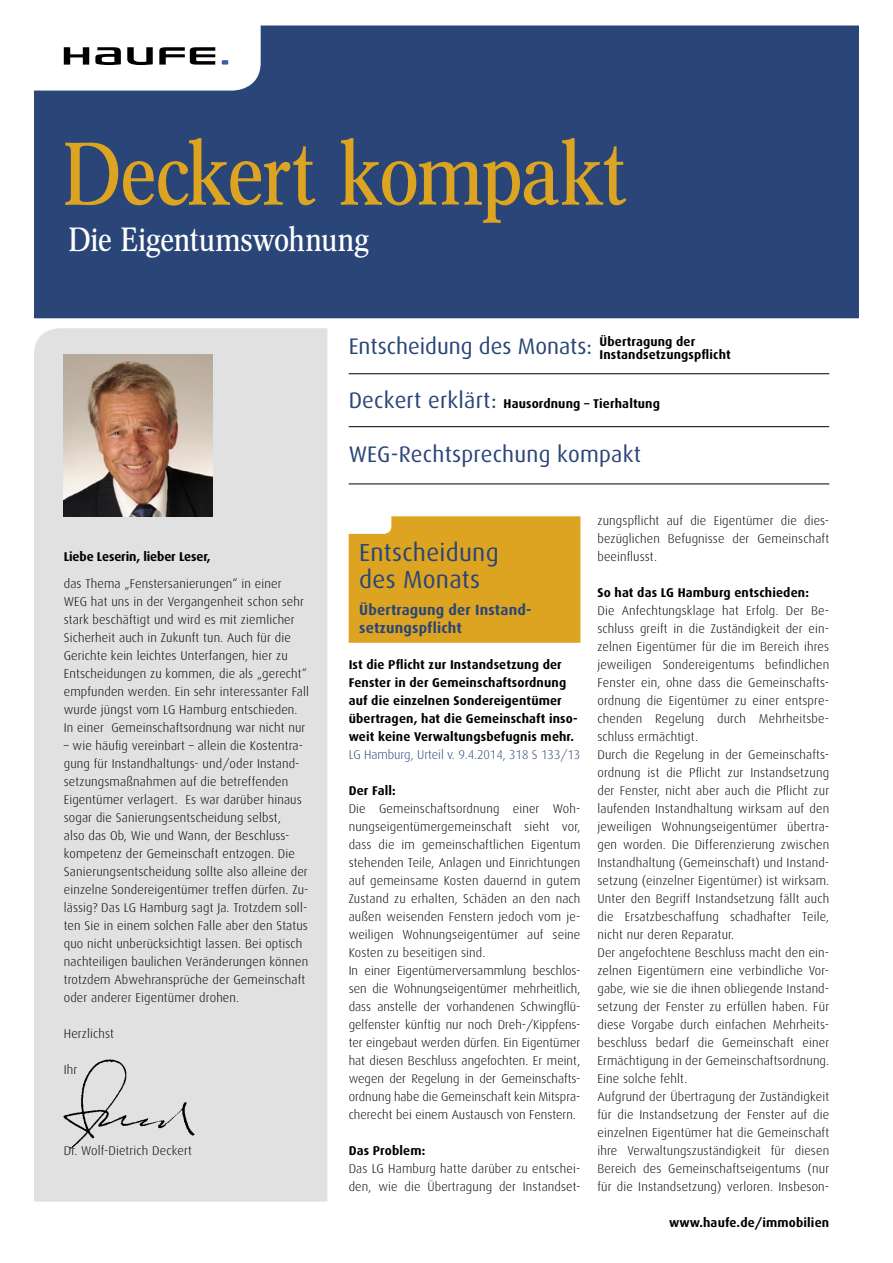
<style>
.page{position:relative;width:893px;height:1263px;background:#fff}
.page>*{position:absolute;margin:0;border:0;box-sizing:border-box;transform-origin:0 0}
.t1{font:87px "Concorde Nova";letter-spacing:-.015em;color:#dda421}
.t2{font:33px "Concorde Nova";letter-spacing:-.005em;color:#fff}
.t3{font:24.75px/27px "Dax";letter-spacing:.01em;color:#2a4577}
.t4{font:22.5px "Dax";color:#2a4577}
.t5{font:700 14.85px/18px "Dax";letter-spacing:.01em;color:#2a4577}
.t6{font:300 12.75px/18px "Dax";letter-spacing:.01em;color:#000}
.t7{font:700 12.75px/18px "Dax";letter-spacing:.01em;color:#000}
.t8{font:300 12.75px "Dax";letter-spacing:-.005em;color:#2a4577}
.t9{font:700 12.75px "Dax";letter-spacing:-.01em;color:#000}
.s1{font-weight:400;font-size:22.5px;color:#2a4577}
</style>
<div class="page">
<div style="left:34px;top:26px;width:825px;height:292px;background:#2a4577"></div>
<svg style="left:34px;top:26px;width:222px;height:59px"></svg>
<div style="left:34px;top:328px;width:293px;height:874px;background:#e1e1e1"></div>
<img style="left:64px;top:1055px;width:137px;height:98px">
<hr style="left:349px;top:484px;width:480px;height:1px;background:#000">
<hr style="left:349px;top:373px;width:480px;height:1px;background:#000">
<hr style="left:349px;top:426px;width:480px;height:1px;background:#000">
<div style="left:349px;top:516px;width:231px;height:127px;background:#dda421"></div>
<img style="left:64px;top:354px;width:148px;height:162px">
<h1 class="t1" style="left:63px;top:124px;width:564px">Deckert kompakt</h1>
<h2 class="t2" style="left:69px;top:220px;width:302px">Die Eigentumswohnung</h2>
<p class="t9" style="left:64px;top:550px;width:148px">Liebe Leserin, lieber Leser,</p>
<p class="t6" style="left:64px;top:575px;width:247px">das Thema „Fenstersanierungen“ in einer<br>WEG hat uns in der Vergangenheit schon sehr stark beschäftigt und wird es mit ziemlicher Sicherheit auch in Zukunft tun. Auch für die Gerichte kein leichtes Unterfangen, hier zu Entscheidungen zu kommen, die als „gerecht“ empfunden werden. Ein sehr interessanter Fall wurde jüngst vom LG Hamburg entschieden.<br>In einer Gemeinschaftsordnung war nicht nur</p>
<p class="t6" style="left:64px;top:737px;width:246px">– wie häufig vereinbart – allein die Kostentra&shy;gung für Instandhaltungs- und/oder Instand&shy;setzungsmaßnahmen auf die betreffenden Eigentümer verlagert. Es war darüber hinaus sogar die Sanierungsentscheidung selbst,<br>also das Ob, Wie und Wann, der Beschluss&shy;kompetenz der Gemeinschaft entzogen. Die Sanierungsentscheidung sollte also alleine der einzelne Sondereigentümer treffen dürfen. Zu&shy;lässig? Das LG Hamburg sagt Ja. Trotzdem soll&shy;ten Sie in einem solchen Falle aber den Status quo nicht unberücksichtigt lassen. Bei optisch nachteiligen baulichen Veränderungen können trotzdem Abwehransprüche der Gemeinschaft oder anderer Eigentümer drohen.</p>
<p class="t6" style="left:64px;top:1025px;width:52px">Herzlichst</p>
<p class="t6" style="left:64px;top:1061px;width:15px">Ihr</p>
<p class="t6" style="left:64px;top:1142px;width:130px">Dr. Wolf-Dietrich Deckert</p>
<p class="t7" style="left:600px;top:335px;width:133px;line-height:13.5px">Übertragung der<br>Instandsetzungspflicht</p>
<h3 class="t4" style="left:349px;top:334px;width:245px">Entscheidung des Monats:</h3>
<p class="t7" style="left:349px;top:395px;width:313px"><span class="s1">Deckert erklärt:</span> Hausordnung – Tierhaltung</p>
<h3 class="t4" style="left:349px;top:442px;width:294px">WEG-Rechtsprechung kompakt</h3>
<h3 class="t3" style="left:359px;top:539px;width:141px">Entscheidung des Monats</h3>
<p class="t5" style="left:359px;top:601px;width:173px">Übertragung der Instand&shy;setzungspflicht</p>
<p class="t7" style="left:349px;top:656px;width:231px">Ist die Pflicht zur Instandsetzung der Fenster in der Gemeinschaftsordnung auf die einzelnen Sondereigentümer übertragen, hat die Gemeinschaft inso&shy;weit keine Verwaltungsbefugnis mehr.</p>
<p class="t8" style="left:349px;top:748px;width:233px">LG Hamburg, Urteil v. 9.4.2014, 318 S 133/13</p>
<p class="t7" style="left:349px;top:782px;width:49px">Der Fall:</p>
<p class="t6" style="left:349px;top:800px;width:233px">Die Gemeinschaftsordnung einer Woh&shy;nungseigentümergemeinschaft sieht vor, dass die im gemeinschaftlichen Eigentum stehenden Teile, Anlagen und Einrichtungen auf gemeinsame Kosten dauernd in gutem Zustand zu erhalten, Schäden an den nach außen weisenden Fenstern jedoch vom je&shy;weiligen Wohnungseigentümer auf seine Kosten zu beseitigen sind.<br>In einer Eigentümerversammlung beschlos&shy;sen die Wohnungseigentümer mehrheitlich, dass anstelle der vorhandenen Schwingflü&shy;gelfenster künftig nur noch Dreh-/Kippfens&shy;ter eingebaut werden dürfen. Ein Eigentümer hat diesen Beschluss angefochten. Er meint, wegen der Regelung in der Gemeinschafts&shy;ordnung habe die Gemeinschaft kein Mitspra&shy;cherecht bei einem Austausch von Fenstern.</p>
<p class="t7" style="left:349px;top:1142px;width:78px">Das Problem:</p>
<p class="t6" style="left:349px;top:1160px;width:233px">Das LG Hamburg hatte darüber zu entschei&shy;den, wie die Übertragung der Instandset-</p>
<p class="t6" style="left:597px;top:512px;width:233px;text-align:justify">zungspflicht auf die Eigentümer die dies&shy;bezüglichen Befugnisse der Gemeinschaft beeinflusst.</p>
<p class="t7" style="left:597px;top:584px;width:213px">So hat das LG Hamburg entschieden:</p>
<p class="t6" style="left:597px;top:602px;width:233px">Die Anfechtungsklage hat Erfolg. Der Be&shy;schluss greift in die Zuständigkeit der ein&shy;zelnen Eigentümer für die im Bereich ihres jeweiligen Sondereigentums befindlichen Fenster ein, ohne dass die Gemeinschafts&shy;ordnung die Eigentümer zu einer entspre&shy;chenden Regelung durch Mehrheitsbe&shy;schluss ermächtigt.<br>Durch die Regelung in der Gemeinschafts&shy;ordnung ist die Pflicht zur Instandsetzung der Fenster, nicht aber auch die Pflicht zur laufenden Instandhaltung wirksam auf den jeweiligen Wohnungseigentümer übertra&shy;gen worden. Die Differenzierung zwischen Instandhaltung (Gemeinschaft) und Instand&shy;setzung (einzelner Eigentümer) ist wirksam.<br>Unter den Begriff Instandsetzung fällt auch die Ersatzbeschaffung schadhafter Teile, nicht nur deren Reparatur.<br>Der angefochtene Beschluss macht den ein&shy;zelnen Eigentümern eine verbindliche Vor&shy;gabe, wie sie die ihnen obliegende Instand&shy;setzung der Fenster zu erfüllen haben. Für diese Vorgabe durch einfachen Mehrheits&shy;beschluss bedarf die Gemeinschaft einer Ermächtigung in der Gemeinschaftsordnung.<br>Eine solche fehlt.<br>Aufgrund der Übertragung der Zuständigkeit für die Instandsetzung der Fenster auf die einzelnen Eigentümer hat die Gemeinschaft ihre Verwaltungszuständigkeit für diesen Bereich des Gemeinschaftseigentums (nur für die Instandsetzung) verloren. Insbeson-</p>
<p class="t7" style="left:669px;top:1214px;width:162px">www.haufe.de/immobilien</p>
</div>
